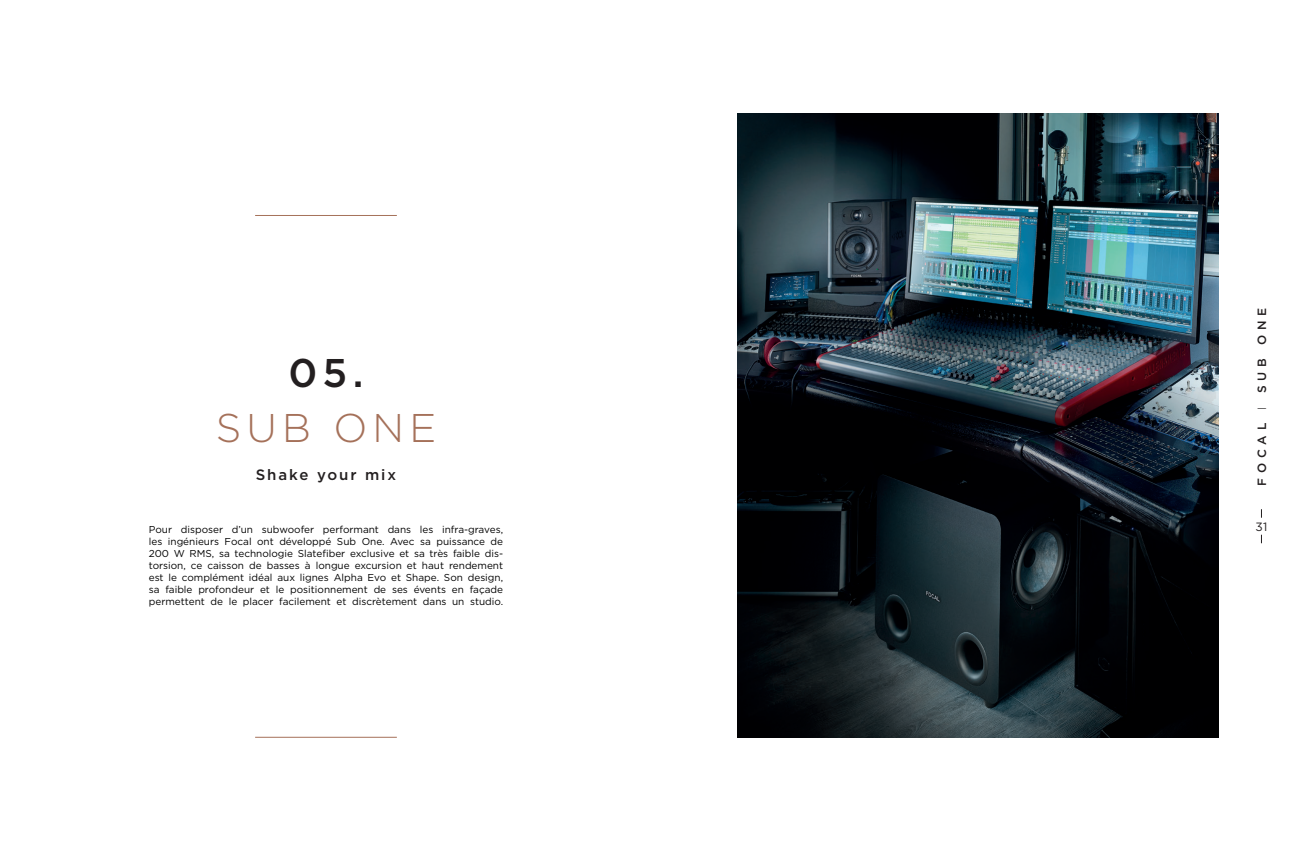
<style>
.page{position:relative;width:1304px;height:851px;background:#fff}
.page>*{position:absolute;margin:0;border:0;box-sizing:border-box;transform-origin:0 0}
.Titre_Pantone{font:300 40px "Gotham";letter-spacing:.13em;color:#a5715a}
.Num_Chapitre{font:500 40px "Gotham";color:#231f20}
.Sous-titre_Chapitre{font:500 15px "Gotham";letter-spacing:.13em;color:#231f20}
.Signet_droit{font:500 12px "Gotham";letter-spacing:.4em;color:#231f20}
.Pagination{font:12px "Gotham";color:#231f20}
.t1{font:10px/12px "Gotham";color:#000;text-align:justify}
.s1{font-weight:300}
</style>
<div class="page">
<hr style="left:255px;top:215px;width:142px;height:1px;background:#a5715a">
<hr style="left:255px;top:737px;width:142px;height:1px;background:#a5715a">
<img style="left:737px;top:113px;width:482px;height:624px">
<p class="Num_Chapitre" style="left:288px;top:346px;width:77px">05.</p>
<p class="Titre_Pantone" style="left:216px;top:402px;width:222px">SUB ONE</p>
<p class="Sous-titre_Chapitre" style="left:256px;top:465px;width:142px">Shake your mix</p>
<p class="Signet_droit" style="left:1254px;top:486px;width:180px;rotate:-90deg">FOCAL <span class="s1">I</span> SUB ONE</p>
<p class="t1" style="left:149px;top:523px;width:356px">Pour disposer d’un subwoofer performant dans les infra-graves, les ingénieurs Focal ont développé Sub One. Avec sa puissance de 200 W RMS, sa technologie Slatefiber exclusive et sa très faible dis&shy;torsion, ce caisson de basses à longue excursion et haut rendement est le complément idéal aux lignes Alpha Evo et Shape. Son design, sa faible profondeur et le positionnement de ses évents en façade permettent de le placer facilement et discrètement dans un studio.</p>
<p class="Pagination" style="left:1256px;top:519px;width:13px">31</p>
</div>
